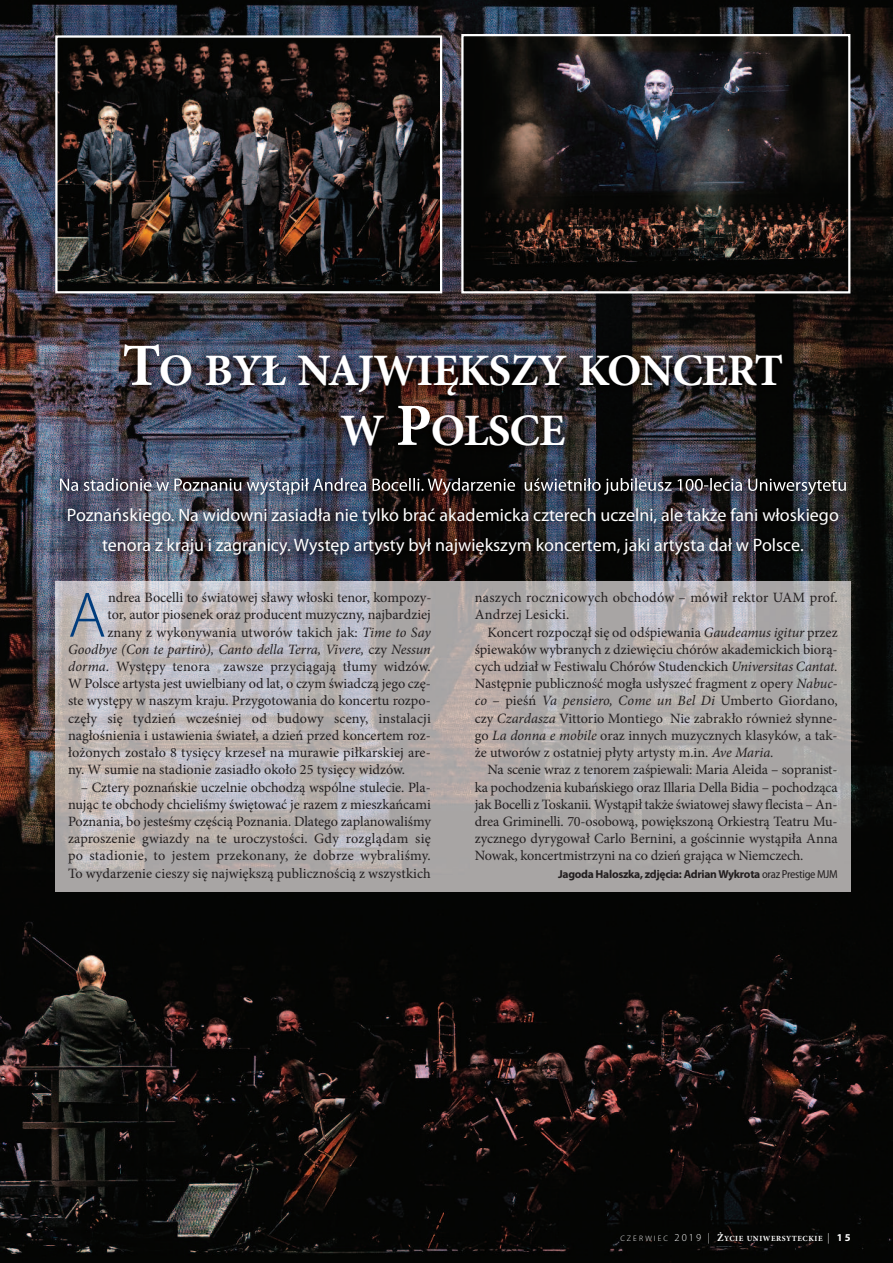
<style>
.page{position:relative;width:893px;height:1263px;background:#fff}
.page>*{position:absolute;margin:0;border:0;box-sizing:border-box;transform-origin:0 0}
.t1{font:300 64.8px "Myriad Pro";color:#013d7d}
.t2{font:700 45px/60px "Minion Pro";letter-spacing:-.02em;color:#fff;text-align:center}
.t3{font:18px/30px "Myriad Pro";color:#fff;text-align:center}
.t4{font:14.25px/17.2px "Minion Pro";color:#231f20;text-align:justify}
.t5{font:italic 14.25px "Minion Pro";color:#231f20}
.t6{font:700 11.55px "Myriad Pro";letter-spacing:-.025em;color:#231f20}
.t7{font:700 7.8px "Minion Pro";letter-spacing:.065em;color:#fff}
.s1{font-size:60px}
.s2{font-style:italic}
.s3{font-style:normal}
.s4{font-weight:400;font-stretch:semi-condensed}
.s5{font-family:"Myriad Pro";font-weight:300}
.s6{font-family:"Myriad Pro";font-weight:300;font-size:10.5px}
.s7{font-size:10.5px}
.s8{font-family:"Myriad Pro";font-size:10.5px}
</style>
<div class="page">
<img style="left:0;top:0;width:893px;height:1263px">
<img style="left:55px;top:581px;width:795px;height:311px">
<img style="left:35px;top:493px;width:839px;height:86px">
<img style="left:27px;top:320px;width:855px;height:173px">
<img style="left:60px;top:479px;width:18px;height:12px">
<img style="left:84px;top:478px;width:85px;height:13px">
<img style="left:174px;top:479px;width:115px;height:14px">
<img style="left:678px;top:478px;width:133px;height:13px">
<img style="left:58px;top:38px;width:381px;height:252px">
<div style="left:55px;top:35px;width:387px;height:258px;border:2px solid #fff"></div>
<img style="left:464px;top:37px;width:383px;height:253px">
<div style="left:461px;top:34px;width:389px;height:259px;border:2px solid #fff"></div>
<h2 class="t2" style="left:122px;top:344px;width:662px"><span class="s1">T</span>O BYŁ NAJWIĘKSZY KONCERT<br>W <span class="s1">P</span>OLSCE</h2>
<p class="t3" style="left:67px;top:501px;width:773px">Poznańskiego. na widowni zasiadła nie tylko brać akademicka czterech uczelni, ale także fani włoskiego tenora z kraju i zagranicy. występ artysty był największym koncertem, jaki artysta dał w Polsce.</p>
<h1 class="t1" style="left:68px;top:591px;width:39px">A</h1>
<p class="t4" style="left:108px;top:590px;width:325px">ndrea Bocelli to światowej sławy włoski tenor, kompozy-</p>
<p class="t4" style="left:107px;top:607px;width:325px">tor, autor piosenek oraz producent muzyczny, najbardziej</p>
<p class="t4" style="left:107px;top:625px;width:325px">znany z wykonywania utworów takich jak: <span class="s2">Time to Say</span></p>
<p class="t5" style="left:68px;top:644px;width:364px">Goodbye (Con te partirò), Canto della Terra, Vivere, <span class="s3">czy</span> Nessun</p>
<p class="t4" style="left:68px;top:659px;width:364px"><span class="s2">dorma.</span> Występy tenora zawsze przyciągają tłumy widzów.</p>
<p class="t4" style="left:68px;top:676px;width:364px">W Polsce artysta jest uwielbiany od lat, o czym świadczą jego czę-</p>
<p class="t4" style="left:68px;top:693px;width:364px">ste występy w naszym kraju. Przygotowania do koncertu rozpo-</p>
<p class="t4" style="left:68px;top:711px;width:364px">częły się tydzień wcześniej od budowy sceny, instalacji</p>
<p class="t4" style="left:68px;top:728px;width:364px">nagłośnienia i ustawienia świateł, a dzień przed koncertem roz-</p>
<p class="t4" style="left:68px;top:745px;width:364px">łożonych zostało 8 tysięcy krzeseł na murawie piłkarskiej are-</p>
<p class="t4" style="left:68px;top:762px;width:339px">ny. W sumie na stadionie zasiadło około 25 tysięcy widzów.</p>
<p class="t4" style="left:68px;top:780px;width:364px;text-indent:13px">– Cztery poznańskie uczelnie obchodzą wspólne stulecie. Pla&shy;nując te obchody chcieliśmy świętować je razem z mieszkańcami Poznania, bo jesteśmy częścią Poznania. Dlatego zaplanowaliśmy zaproszenie gwiazdy na te uroczystości. Gdy rozglądam się po stadionie, to jestem przekonany, że dobrze wybraliśmy.<br>To wydarzenie cieszy się największą publicznością z wszystkich</p>
<p class="t4" style="left:475px;top:590px;width:364px">naszych rocznicowych obchodów – mówił rektor UAM prof.<br>Andrzej Lesicki.</p>
<p class="t4" style="left:475px;top:625px;width:364px;text-indent:13px">Koncert rozpoczął się od odśpiewania <span class="s2">Gaudeamus igitur</span> przez śpiewaków wybranych z dziewięciu chórów akademickich biorą&shy;cych udział w Festiwalu Chórów Studenckich <span class="s2">Universitas Cantat.<br></span>Następnie publiczność mogła usłyszeć fragment z opery <span class="s2">Nabuc&shy;co</span> – pieśń <span class="s2">Va pensiero, Come un Bel Di</span> Umberto Giordano, czy <span class="s2">Czardasza</span> Vittorio Montiego Nie zabrakło również słynne&shy;go <span class="s2">La donna e mobile</span> oraz innych muzycznych klasyków<span class="s2">,</span> a tak&shy;że utworów z ostatniej płyty artysty m.in. <span class="s2">Ave Maria.</span></p>
<p class="t4" style="left:475px;top:762px;width:364px;text-indent:13px">Na scenie wraz z tenorem zaśpiewali: Maria Aleida – sopranist&shy;ka pochodzenia kubańskiego oraz Illaria Della Bidia – pochodząca jak Bocelli z Toskanii. Wystąpił także światowej sławy flecista – An&shy;drea Griminelli. 70-osobową, powiększoną Orkiestrą Teatru Mu&shy;zycznego dyrygował Carlo Bernini, a gościnnie wystąpiła Anna Nowak, koncertmistrzyni na co dzień grająca w Niemczech.</p>
<p class="t6" style="left:558px;top:869px;width:281px">jagoda haloszka, zdjęcia: AdrianWykrota <span class="s4">oraz Prestige MJM</span></p>
<p class="t7" style="left:620px;top:1236px;width:232px"><span class="s5">C Z E R W I E C</span> <span class="s6">2019 |</span> <span class="s7">Ż</span>YCIE UNIWERSYTECKIE <span class="s6">|</span> <span class="s8">15</span></p>
</div>
